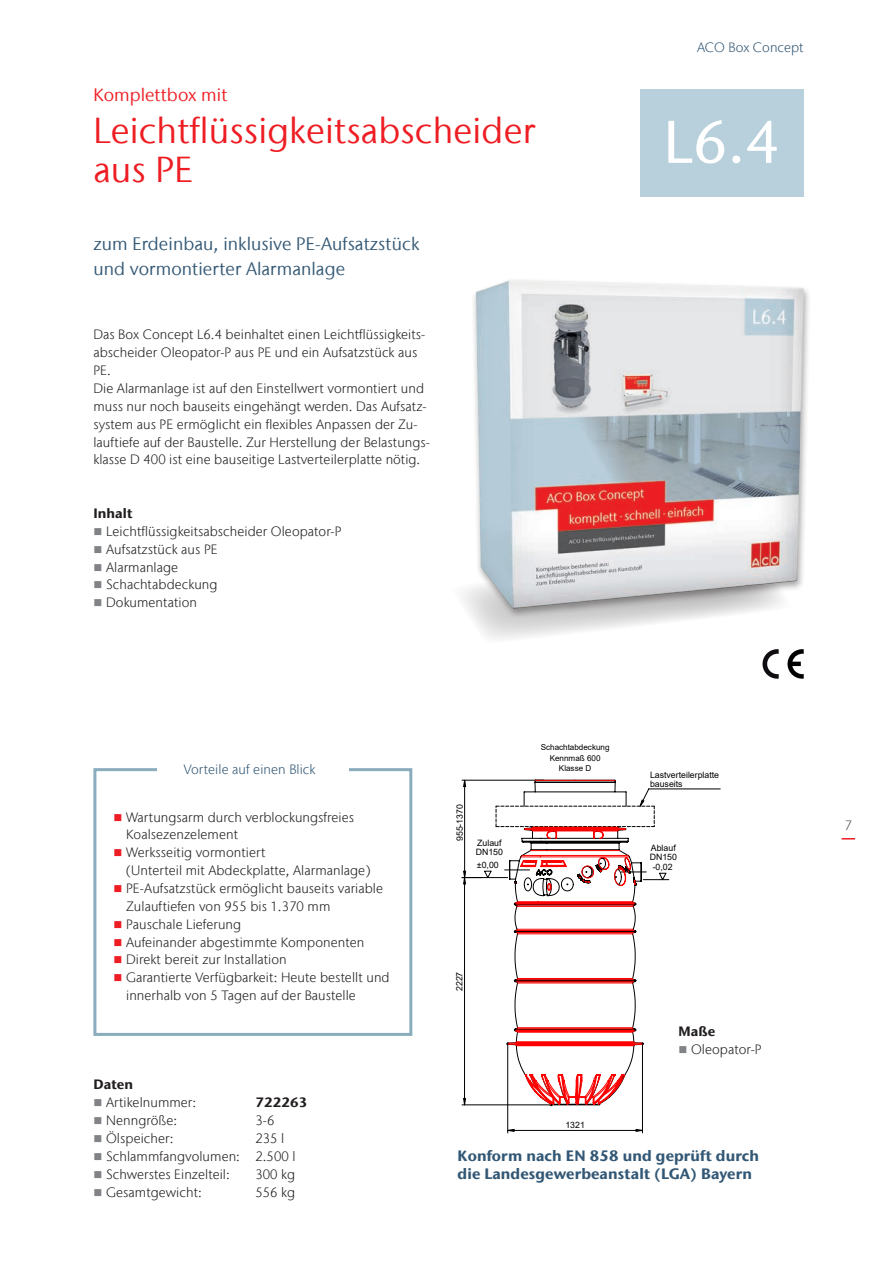
<style>
.page{position:relative;width:893px;height:1263px;background:#fff}
.page>*{position:absolute;margin:0;border:0;box-sizing:border-box;transform-origin:0 0}
.Chapter_separator{font:500 60px "Stone Sans IIITC Com";color:#fff}
.Heading{font:36px/39.6px "Stone Sans IIITC Com";letter-spacing:.005em;color:#ee1d23}
.Intermediate_heading{font:18px/25.2px "Stone Sans IIITC Com";letter-spacing:.005em;color:#335875}
.Intermediate_heading-2{font:18px "Stone Sans IIITC Com";letter-spacing:.005em;color:#ee1d23}
.Accentuation{font:700 15px/18px "Stone Sans IIITC Com";letter-spacing:.005em;color:#335875}
.Body_copy{font:300 13.5px/17.9px "Stone Sans IIITC Com";letter-spacing:.005em;color:#231f20}
.Info_box_title{font:300 13.5px "Stone Sans IIITC Com";letter-spacing:.005em;color:#335875}
.Subheadline{font:700 13.5px "Stone Sans IIITC Com";letter-spacing:.005em;color:#231f20}
.t1{font:300 13.5px "Stone Sans IIITC Com";color:#57585a}
.t2{font:8.7px/9px "Arial";color:#000}
.t3{font:8.1px/10.6px "Arial";color:#000;text-align:center}
.s1{color:#808285}
.s2{color:#ee1d23}
</style>
<div class="page">
<hr style="left:431px;top:742px;width:291px;height:1px;background:#000">
<hr style="left:431px;top:742px;width:1px;height:392px;background:#000">
<hr style="left:431px;top:1262px;width:291px;height:1px;background:#000">
<hr style="left:892px;top:742px;width:1px;height:392px;background:#000">
<svg style="left:462px;top:742px;width:260px;height:392px"></svg>
<svg style="left:508px;top:780px;width:214px;height:325px"></svg>
<div style="left:93px;top:768px;width:319px;height:268px;border:3px solid #8aacbc"></div>
<div style="left:157px;top:750px;width:191px;height:36px;background:#fff"></div>
<div style="left:640px;top:89px;width:164px;height:107px;background:#b8cfdc"></div>
<div style="left:440px;top:232px;width:383px;height:446px;background:#231f20;opacity:.15"></div>
<svg style="left:842px;top:838px;width:13px;height:1px"></svg>
<p class="Intermediate_heading-2" style="left:93px;top:84px;width:136px">Komplettbox mit</p>
<p class="Heading" style="left:93px;top:110px;width:443px">Leichtflüssigkeitsabscheider aus PE</p>
<p class="Intermediate_heading" style="left:93px;top:231px;width:327px">zum Erdeinbau, inklusive PE-Aufsatzstück und vormontierter Alarmanlage</p>
<p class="Body_copy" style="left:93px;top:326px;width:332px">Das Box Concept L6.4 beinhaltet einen Leichtflüssigkeits&shy;abscheider Oleopator-P aus PE und ein Aufsatzstück aus<br>PE.</p>
<p class="Body_copy" style="left:93px;top:379px;width:337px">Die Alarmanlage ist auf den Einstellwert vormontiert und muss nur noch bauseits eingehängt werden. Das Aufsatz&shy;system aus PE ermöglicht ein flexibles Anpassen der Zu&shy;lauftiefe auf der Baustelle. Zur Herstellung der Belastungs&shy;klasse D 400 ist eine bauseitige Lastverteilerplatte nötig.</p>
<p class="Subheadline" style="left:93px;top:504px;width:41px">Inhalt</p>
<p class="Body_copy" style="left:93px;top:522px;width:249px"><span class="s1">■</span> Leichtflüssigkeitsabscheider Oleopator-P</p>
<p class="Body_copy" style="left:93px;top:540px;width:126px"><span class="s1">■</span> Aufsatzstück aus PE</p>
<p class="Body_copy" style="left:93px;top:558px;width:86px"><span class="s1">■</span> Alarmanlage</p>
<p class="Body_copy" style="left:93px;top:576px;width:126px"><span class="s1">■</span> Schachtabdeckung</p>
<p class="Body_copy" style="left:93px;top:593px;width:105px"><span class="s1">■</span> Dokumentation</p>
<p class="Info_box_title" style="left:697px;top:38px;width:108px">ACO Box Concept</p>
<p class="Chapter_separator" style="left:663px;top:104px;width:118px">L6.4</p>
<p class="Info_box_title" style="left:184px;top:760px;width:133px">Vorteile auf einen Blick</p>
<p class="Body_copy" style="left:126px;top:808px;width:229px;text-indent:-13px"><span class="s2">■</span> Wartungsarm durch verblockungsfreies<br>Koalsezenzelement</p>
<p class="Body_copy" style="left:126px;top:843px;width:246px;text-indent:-13px"><span class="s2">■</span> Werksseitig vormontiert<br>(Unterteil mit Abdeckplatte, Alarmanlage)</p>
<p class="Body_copy" style="left:126px;top:879px;width:258px;text-indent:-13px"><span class="s2">■</span> PE-Aufsatzstück ermöglicht bauseits variable<br>Zulauftiefen von 955 bis 1.370 mm</p>
<p class="Body_copy" style="left:113px;top:915px;width:129px"><span class="s2">■</span> Pauschale Lieferung</p>
<p class="Body_copy" style="left:113px;top:933px;width:252px"><span class="s2">■</span> Aufeinander abgestimmte Komponenten</p>
<p class="Body_copy" style="left:113px;top:951px;width:175px"><span class="s2">■</span> Direkt bereit zur Installation</p>
<p class="Body_copy" style="left:126px;top:968px;width:265px;text-indent:-13px"><span class="s2">■</span> Garantierte Verfügbarkeit: Heute bestellt und innerhalb von 5 Tagen auf der Baustelle</p>
<p class="Subheadline" style="left:93px;top:1076px;width:41px">Daten</p>
<p class="Body_copy" style="left:93px;top:1093px;width:104px"><span class="s1">■</span> Artikelnummer:</p>
<p class="Subheadline" style="left:255px;top:1094px;width:54px">722263</p>
<p class="Body_copy" style="left:93px;top:1111px;width:85px"><span class="s1">■</span> Nenngröße:</p>
<p class="Body_copy" style="left:255px;top:1111px;width:20px">3-6</p>
<p class="Body_copy" style="left:93px;top:1129px;width:82px"><span class="s1">■</span> Ölspeicher:</p>
<p class="Body_copy" style="left:255px;top:1129px;width:30px">235 l</p>
<p class="Body_copy" style="left:93px;top:1147px;width:204px"><span class="s1">■</span> Schlammfangvolumen: 2.500 l</p>
<p class="Body_copy" style="left:93px;top:1165px;width:138px"><span class="s1">■</span> Schwerstes Einzelteil:</p>
<p class="Body_copy" style="left:255px;top:1165px;width:41px">300 kg</p>
<p class="Body_copy" style="left:93px;top:1183px;width:110px"><span class="s1">■</span> Gesamtgewicht:</p>
<p class="Body_copy" style="left:255px;top:1183px;width:41px">556 kg</p>
<p class="t2" style="left:455px;top:841px;width:39px;rotate:-90deg">955-1370</p>
<p class="t3" style="left:541px;top:742px;width:70px">Schachtabdeckung<br>Kennmaß 600<br>Klasse D</p>
<p class="t2" style="left:650px;top:770px;width:71px">Lastverteilerplatte bauseits</p>
<p class="t2" style="left:476px;top:838px;width:29px">Zulauf<br>DN150</p>
<p class="t2" style="left:650px;top:843px;width:29px">Ablauf<br>DN150</p>
<p class="t2" style="left:477px;top:860px;width:23px">±0,00</p>
<p class="t2" style="left:653px;top:862px;width:21px">-0,02</p>
<p class="t2" style="left:455px;top:991px;width:21px;rotate:-90deg">2227</p>
<p class="t2" style="left:565px;top:1121px;width:21px">1321</p>
<p class="Subheadline" style="left:678px;top:1022px;width:39px">Maße</p>
<p class="Body_copy" style="left:678px;top:1040px;width:85px"><span class="s1">■</span> Oleopator-P</p>
<p class="Accentuation" style="left:458px;top:1146px;width:303px">Konform nach EN 858 und geprüft durch die Landesgewerbeanstalt (LGA) Bayern</p>
<p class="t1" style="left:845px;top:816px;width:9px">7</p>
</div>
